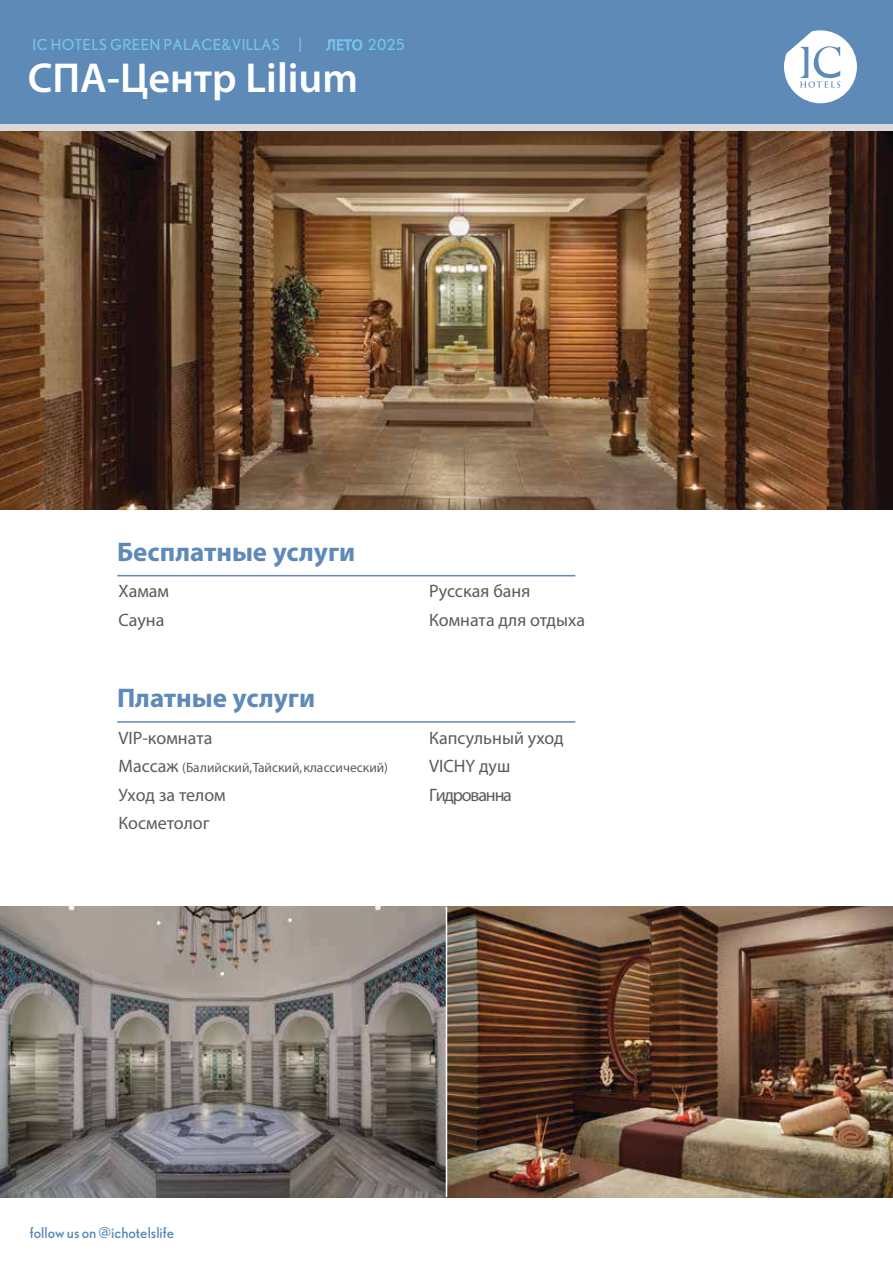
<style>
.page{position:relative;width:893px;height:1263px;background:#fff}
.page>*{position:absolute;margin:0;border:0;box-sizing:border-box;transform-origin:0 0}
.t1{font:600 42px "Myriad Pro";color:#fff}
.t2{font:700 27px "Myriad Pro";color:#5d8ab6}
.t3{font:18px/28.5px "Myriad Pro";color:#5b5b5d}
.t4{font:15.15px "Nobel";letter-spacing:.025em;color:#74c2ed}
.t5{font:15.15px "Myriad Pro";color:#74c2ed}
.t6{font:15px "Nobel";color:#5889b5}
.t7{font:13.5px "Myriad Pro";color:#5b5b5d}
.s1{font-family:"Nobel"}
.s2{font-size:18px}
</style>
<div class="page">
<img style="left:0;top:130px;width:893px;height:380px">
<img style="left:0;top:907px;width:892px;height:290px">
<div style="left:0;top:0;width:893px;height:124px;background:#5d8ab6"></div>
<div style="left:0;top:124px;width:893px;height:6px;background:#dad8da"></div>
<svg style="left:784px;top:30px;width:73px;height:73px"></svg>
<hr style="left:117px;top:721px;width:458px;height:2px;background:#5d8ab6">
<hr style="left:117px;top:575px;width:458px;height:1px;background:#5d8ab6">
<hr style="left:446px;top:907px;width:1px;height:290px;background:#fff">
<svg style="left:327px;top:39px;width:35px;height:11px"></svg>
<p class="t4" style="left:33px;top:36px;width:271px">IC HOTELS GREEN PALACE&amp;VILLAS |</p>
<p class="t5" style="left:327px;top:36px;width:79px">ЛЕТО <span class="s1">2025</span></p>
<h1 class="t1" style="left:28px;top:51px;width:332px">СПА-Центр Lilium</h1>
<h2 class="t2" style="left:117px;top:534px;width:240px">Бесплатные услуги</h2>
<p class="t3" style="left:118px;top:577px;width:52px">Хамам<br>Сауна</p>
<p class="t3" style="left:429px;top:577px;width:158px">Русская баня<br>Комнатa для отдыха</p>
<h2 class="t2" style="left:117px;top:680px;width:200px">Платные услуги</h2>
<p class="t3" style="left:118px;top:723px;width:96px">VIP-комната</p>
<p class="t7" style="left:118px;top:759px;width:271px"><span class="s2">Массаж</span> (Балийский, Тайский, классический)</p>
<p class="t3" style="left:118px;top:780px;width:109px">Уход за телом<br>Косметолог</p>
<p class="t3" style="left:429px;top:723px;width:136px">Капсульный уход<br>VICHY душ<br>Гидрованна</p>
<p class="t6" style="left:30px;top:1223px;width:146px">follow us on @ichotelslife</p>
</div>
